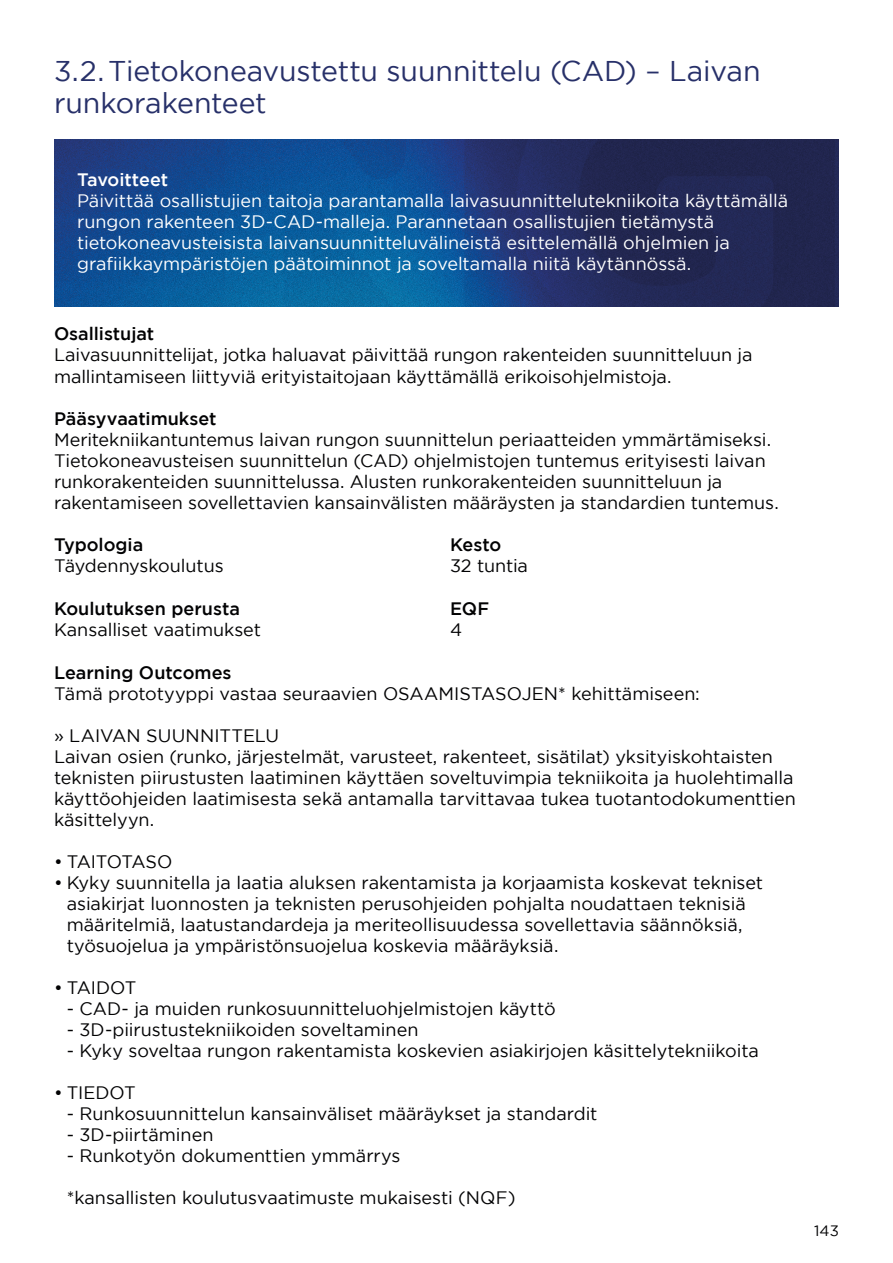
<style>
.page{position:relative;width:893px;height:1263px;background:#fff}
.page>*{position:absolute;margin:0;border:0;box-sizing:border-box;transform-origin:0 0}
.t1{font:28.5px/31.5px "Gotham";letter-spacing:-.005em;color:#273069}
.t2{font:18px/21px "Gotham";letter-spacing:-.005em;color:#020203}
.t3{font:18px/21px "Gotham";letter-spacing:-.005em;color:#fff}
.t4{font:500 18px "Gotham";color:#020203}
.t5{font:500 18px "Gotham";letter-spacing:-.005em;color:#fff}
.t6{font:18px "Gotham";letter-spacing:-.025em;color:#020203}
.t7{font:15px "Gotham";color:#020203}
</style>
<div class="page">
<img style="left:54px;top:139px;width:785px;height:167px">
<p class="t1" style="left:54px;top:55px;width:708px">3.2.Tietokoneavustettu suunnittelu (CAD) – Laivan runkorakenteet</p>
<p class="t5" style="left:77px;top:169px;width:93px">Tavoitteet</p>
<p class="t3" style="left:77px;top:190px;width:712px">Päivittää osallistujien taitoja parantamalla laivasuunnittelutekniikoita käyttämällä rungon rakenteen 3D-CAD-malleja. Parannetaan osallistujien tietämystä tietokoneavusteisista laivansuunnitteluvälineistä esittelemällä ohjelmien ja grafiikkaympäristöjen päätoiminnot ja soveltamalla niitä käytännössä.</p>
<p class="t4" style="left:54px;top:324px;width:102px">Osallistujat</p>
<p class="t2" style="left:54px;top:344px;width:700px">Laivasuunnittelijat, jotka haluavat päivittää rungon rakenteiden suunnitteluun ja mallintamiseen liittyviä erityistaitojaan käyttämällä erikoisohjelmistoja.</p>
<p class="t4" style="left:54px;top:408px;width:164px">Pääsyvaatimukset</p>
<p class="t2" style="left:54px;top:428px;width:726px">Meritekniikantuntemus laivan rungon suunnittelun periaatteiden ymmärtämiseksi.<br>Tietokoneavusteisen suunnittelun (CAD) ohjelmistojen tuntemus erityisesti laivan runkorakenteiden suunnittelussa. Alusten runkorakenteiden suunnitteluun ja rakentamiseen sovellettavien kansainvälisten määräysten ja standardien tuntemus.</p>
<p class="t4" style="left:54px;top:535px;width:91px">Typologia</p>
<p class="t2" style="left:54px;top:555px;width:171px">Täydennyskoulutus</p>
<p class="t4" style="left:450px;top:535px;width:53px">Kesto</p>
<p class="t2" style="left:450px;top:555px;width:80px">32 tuntia</p>
<p class="t4" style="left:54px;top:599px;width:188px">Koulutuksen perusta</p>
<p class="t2" style="left:54px;top:619px;width:209px">Kansalliset vaatimukset</p>
<p class="t4" style="left:450px;top:599px;width:41px">EQF</p>
<p class="t2" style="left:450px;top:619px;width:14px">4</p>
<p class="t4" style="left:54px;top:662px;width:179px">Learning Outcomes</p>
<p class="t2" style="left:54px;top:683px;width:647px">Tämä prototyyppi vastaa seuraavien OSAAMISTASOJEN* kehittämiseen:</p>
<p class="t2" style="left:54px;top:725px;width:227px">» LAIVAN SUUNNITTELU</p>
<p class="t2" style="left:54px;top:746px;width:744px">Laivan osien (runko, järjestelmät, varusteet, rakenteet, sisätilat) yksityiskohtaisten teknisten piirustusten laatiminen käyttäen soveltuvimpia tekniikoita ja huolehtimalla käyttöohjeiden laatimisesta sekä antamalla tarvittavaa tukea tuotantodokumenttien käsittelyyn.</p>
<p class="t6" style="left:54px;top:852px;width:120px">• TAITOTASO</p>
<p class="t2" style="left:67px;top:872px;width:698px;text-indent:-13px">• Kyky suunnitella ja laatia aluksen rakentamista ja korjaamista koskevat tekniset asiakirjat luonnosten ja teknisten perusohjeiden pohjalta noudattaen teknisiä määritelmiä, laatustandardeja ja meriteollisuudessa sovellettavia säännöksiä, työsuojelua ja ympäristönsuojelua koskevia määräyksiä.</p>
<p class="t2" style="left:54px;top:977px;width:84px">• TAIDOT</p>
<p class="t2" style="left:67px;top:998px;width:490px">- CAD- ja muiden runkosuunnitteluohjelmistojen käyttö</p>
<p class="t2" style="left:67px;top:1019px;width:353px">- 3D-piirustustekniikoiden soveltaminen</p>
<p class="t2" style="left:67px;top:1040px;width:694px">- Kyky soveltaa rungon rakentamista koskevien asiakirjojen käsittelytekniikoita</p>
<p class="t2" style="left:54px;top:1082px;width:83px">• TIEDOT</p>
<p class="t2" style="left:67px;top:1103px;width:532px">- Runkosuunnittelun kansainväliset määräykset ja standardit</p>
<p class="t2" style="left:67px;top:1124px;width:148px">- 3D-piirtäminen</p>
<p class="t2" style="left:67px;top:1145px;width:335px">- Runkotyön dokumenttien ymmärrys</p>
<p class="t2" style="left:67px;top:1187px;width:450px">*kansallisten koulutusvaatimuste mukaisesti (NQF)</p>
<p class="t7" style="left:814px;top:1223px;width:26px">143</p>
</div>
